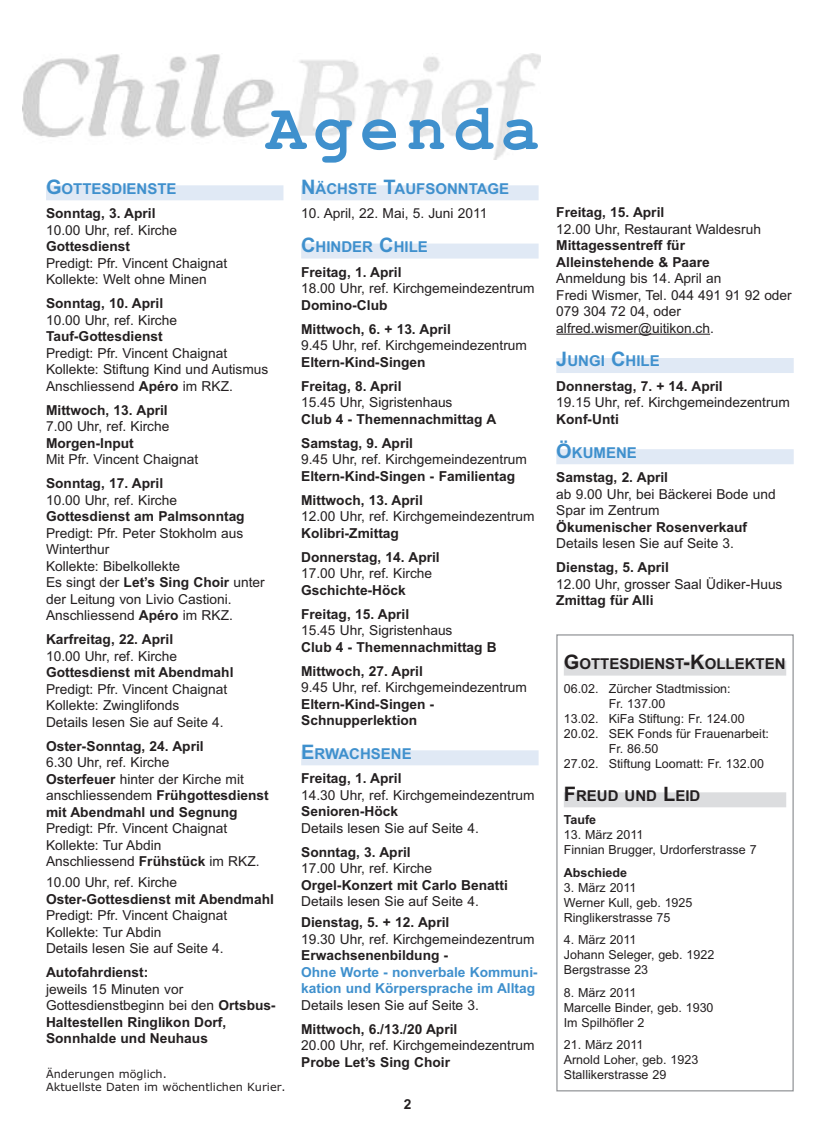
<style>
.page{position:relative;width:815px;height:1134px;background:#fff}
.page>*{position:absolute;margin:0;border:0;box-sizing:border-box;transform-origin:0 0}
.t1{font:700 65px "Courier New";letter-spacing:.12em;color:#3f90cd}
.t2{font:700 15px "Arial";color:#3f90cd}
.t3{font:700 15px "Arial";color:#231f20}
.t4{font:13.75px/16.5px "Arial";color:#231f20}
.t5{font:700 13.75px/24px "Arial";color:#231f20}
.t6{font:700 13.75px/16.5px "Arial";color:#3f90cd}
.t7{font:12.5px/15px "Arial";color:#231f20}
.t8{font:700 12.5px "Arial";color:#231f20}
.t9{font:11.25px/13.5px "Verdana";color:#231f20}
.s1{font-size:20px}
.s2{font-weight:700}
.s3{font-weight:400}
</style>
<div class="page">
<div style="left:46px;top:185px;width:237px;height:15px;background:#e0e9f5"></div>
<div style="left:301px;top:185px;width:238px;height:15px;background:#e0e9f5"></div>
<div style="left:301px;top:244px;width:238px;height:15px;background:#e0e9f5"></div>
<div style="left:301px;top:750px;width:238px;height:15px;background:#e0e9f5"></div>
<img style="left:22px;top:54px;width:518px;height:105px">
<div style="left:556px;top:634px;width:238px;height:457px;border:1px solid #939598"></div>
<div style="left:564px;top:661px;width:222px;height:15px;background:#dcdddf"></div>
<div style="left:564px;top:792px;width:222px;height:15px;background:#dcdddf"></div>
<hr style="left:556px;top:334px;width:154px;height:1px;background:#231f20">
<div style="left:556px;top:358px;width:238px;height:15px;background:#e0e9f5"></div>
<div style="left:556px;top:449px;width:238px;height:15px;background:#e0e9f5"></div>
<h1 class="t1" style="left:267px;top:89px;width:275px">Agenda</h1>
<p class="t2" style="left:46px;top:180px;width:132px"><span class="s1">G</span>OTTESDIENSTE</p>
<p class="t5" style="left:46px;top:202px;width:111px">Sonntag, 3. April</p>
<p class="t4" style="left:46px;top:222px;width:133px">10.00 Uhr, ref. Kirche</p>
<p class="t5" style="left:46px;top:235px;width:86px">Gottesdienst</p>
<p class="t4" style="left:46px;top:255px;width:183px">Predigt: Pfr. Vincent Chaignat<br>Kollekte: Welt ohne Minen</p>
<p class="t5" style="left:46px;top:292px;width:119px">Sonntag, 10. April</p>
<p class="t4" style="left:46px;top:312px;width:133px">10.00 Uhr, ref. Kirche</p>
<p class="t5" style="left:46px;top:325px;width:118px">Tauf-Gottesdienst</p>
<p class="t4" style="left:46px;top:345px;width:224px">Predigt: Pfr. Vincent Chaignat<br>Kollekte: Stiftung Kind und Autismus<br>Anschliessend <span class="s2">Apéro</span> im RKZ.</p>
<p class="t5" style="left:46px;top:398px;width:123px">Mittwoch, 13. April</p>
<p class="t4" style="left:46px;top:418px;width:125px">7.00 Uhr, ref. Kirche</p>
<p class="t5" style="left:46px;top:431px;width:89px">Morgen-Input</p>
<p class="t4" style="left:46px;top:451px;width:154px">Mit Pfr. Vincent Chaignat</p>
<p class="t5" style="left:46px;top:472px;width:119px">Sonntag, 17. April</p>
<p class="t4" style="left:46px;top:492px;width:133px">10.00 Uhr, ref. Kirche</p>
<p class="t5" style="left:46px;top:505px;width:200px">Gottesdienst am Palmsonntag</p>
<p class="t4" style="left:46px;top:525px;width:220px">Predigt: Pfr. Peter Stokholm aus<br>Winterthur<br>Kollekte: Bibelkollekte<br>Es singt der <span class="s2">Let’s Sing Choir</span> unter der Leitung von Livio Castioni.<br>Anschliessend <span class="s2">Apéro</span> im RKZ.</p>
<p class="t5" style="left:46px;top:628px;width:129px">Karfreitag, 22. April</p>
<p class="t4" style="left:46px;top:648px;width:133px">10.00 Uhr, ref. Kirche</p>
<p class="t5" style="left:46px;top:661px;width:189px">Gottesdienst mit Abendmahl</p>
<p class="t4" style="left:46px;top:681px;width:183px">Predigt: Pfr. Vincent Chaignat<br>Kollekte: Zwinglifonds<br>Details lesen Sie auf Seite 4.</p>
<p class="t5" style="left:46px;top:734px;width:159px">Oster-Sonntag, 24. April</p>
<p class="t4" style="left:46px;top:754px;width:224px">6.30 Uhr, ref. Kirche<br><span class="s2">Osterfeuer</span> hinter der Kirche mit anschliessendem <span class="s2">Frühgottesdienst mit Abendmahl und Segnung</span></p>
<p class="t4" style="left:46px;top:820px;width:215px">Predigt: Pfr. Vincent Chaignat<br>Kollekte: Tur Abdin<br>Anschliessend <span class="s2">Frühstück</span> im RKZ.</p>
<p class="t4" style="left:46px;top:874px;width:133px">10.00 Uhr, ref. Kirche</p>
<p class="t5" style="left:46px;top:887px;width:229px">Oster-Gottesdienst mit Abendmahl</p>
<p class="t4" style="left:46px;top:907px;width:183px">Predigt: Pfr. Vincent Chaignat<br>Kollekte: Tur Abdin<br>Details lesen Sie auf Seite 4.</p>
<p class="t5" style="left:46px;top:961px;width:104px">Autofahrdienst:</p>
<p class="t5" style="left:46px;top:981px;width:231px;line-height:16.5px"><span class="s3">jeweils 15 Minuten vor<br>Gottesdienstbeginn bei den</span> Ortsbus-<br>Haltestellen Ringlikon Dorf,<br>Sonnhalde und Neuhaus</p>
<p class="t9" style="left:46px;top:1067px;width:241px">Änderungen möglich.<br>Aktuellste Daten im wöchentlichen Kurier.</p>
<p class="t2" style="left:301px;top:180px;width:210px"><span class="s1">N</span>ÄCHSTE <span class="s1">T</span>AUFSONNTAGE</p>
<p class="t4" style="left:301px;top:205px;width:188px">10. April, 22. Mai, 5. Juni 2011</p>
<p class="t2" style="left:301px;top:238px;width:128px"><span class="s1">C</span>HINDER <span class="s1">C</span>HILE</p>
<p class="t5" style="left:301px;top:260px;width:102px">Freitag, 1. April</p>
<p class="t4" style="left:301px;top:280px;width:235px">18.00 Uhr, ref. Kirchgemeindezentrum</p>
<p class="t5" style="left:301px;top:293px;width:151px">Domino-Club<br>Mittwoch, 6. + 13. April</p>
<p class="t4" style="left:301px;top:337px;width:227px">9.45 Uhr, ref. Kirchgemeindezentrum</p>
<p class="t5" style="left:301px;top:350px;width:126px">Eltern-Kind-Singen<br>Freitag, 8. April</p>
<p class="t4" style="left:301px;top:394px;width:153px">15.45 Uhr, Sigristenhaus</p>
<p class="t5" style="left:301px;top:407px;width:197px">Club 4 - Themennachmittag A<br>Samstag, 9. April</p>
<p class="t4" style="left:301px;top:451px;width:227px">9.45 Uhr, ref. Kirchgemeindezentrum</p>
<p class="t5" style="left:301px;top:464px;width:215px">Eltern-Kind-Singen - Familientag<br>Mittwoch, 13. April</p>
<p class="t4" style="left:301px;top:508px;width:235px">12.00 Uhr, ref. Kirchgemeindezentrum</p>
<p class="t5" style="left:301px;top:521px;width:140px">Kolibri-Zmittag<br>Donnerstag, 14. April</p>
<p class="t4" style="left:301px;top:565px;width:133px">17.00 Uhr, ref. Kirche</p>
<p class="t5" style="left:301px;top:578px;width:109px">Gschichte-Höck<br>Freitag, 15. April</p>
<p class="t4" style="left:301px;top:622px;width:153px">15.45 Uhr, Sigristenhaus</p>
<p class="t5" style="left:301px;top:635px;width:197px">Club 4 - Themennachmittag B<br>Mittwoch, 27. April</p>
<p class="t4" style="left:301px;top:679px;width:227px">9.45 Uhr, ref. Kirchgemeindezentrum</p>
<p class="t5" style="left:301px;top:695px;width:135px;line-height:16.5px">Eltern-Kind-Singen -<br>Schnupperlektion</p>
<p class="t2" style="left:301px;top:745px;width:112px"><span class="s1">E</span>RWACHSENE</p>
<p class="t5" style="left:301px;top:766px;width:102px">Freitag, 1. April</p>
<p class="t4" style="left:301px;top:787px;width:235px">14.30 Uhr, ref. Kirchgemeindezentrum</p>
<p class="t5" style="left:301px;top:799px;width:99px">Senioren-Höck</p>
<p class="t4" style="left:301px;top:820px;width:179px">Details lesen Sie auf Seite 4.</p>
<p class="t5" style="left:301px;top:840px;width:111px">Sonntag, 3. April</p>
<p class="t4" style="left:301px;top:860px;width:133px">17.00 Uhr, ref. Kirche</p>
<p class="t5" style="left:301px;top:873px;width:208px">Orgel-Konzert mit Carlo Benatti</p>
<p class="t4" style="left:301px;top:893px;width:179px">Details lesen Sie auf Seite 4.</p>
<p class="t5" style="left:301px;top:910px;width:150px">Dienstag, 5. + 12. April</p>
<p class="t4" style="left:301px;top:931px;width:235px">19.30 Uhr, ref. Kirchgemeindezentrum</p>
<p class="t5" style="left:301px;top:943px;width:149px">Erwachsenenbildung -</p>
<p class="t6" style="left:301px;top:964px;width:238px">Ohne Worte - nonverbale Kommuni&shy;kation und Körpersprache im Alltag</p>
<p class="t4" style="left:301px;top:997px;width:179px">Details lesen Sie auf Seite 3.</p>
<p class="t5" style="left:301px;top:1017px;width:158px">Mittwoch, 6./13./20 April</p>
<p class="t4" style="left:301px;top:1037px;width:235px">20.00 Uhr, ref. Kirchgemeindezentrum</p>
<p class="t5" style="left:301px;top:1050px;width:150px">Probe Let’s Sing Choir</p>
<p class="t5" style="left:404px;top:1092px;width:9px">2</p>
<p class="t5" style="left:556px;top:200px;width:109px">Freitag, 15. April</p>
<p class="t4" style="left:556px;top:221px;width:206px">12.00 Uhr, Restaurant Waldesruh</p>
<p class="t5" style="left:556px;top:237px;width:155px;line-height:16.5px">Mittagessentreff für<br>Alleinstehende &amp; Paare</p>
<p class="t4" style="left:556px;top:270px;width:237px">Anmeldung bis 14. April an<br>Fredi Wismer, Tel. 044 491 91 92 oder<br>079 304 72 04, oder alfred.wismer@uitikon.ch.</p>
<p class="t2" style="left:556px;top:352px;width:105px"><span class="s1">J</span>UNGI <span class="s1">C</span>HILE</p>
<p class="t5" style="left:556px;top:374px;width:168px">Donnerstag, 7. + 14. April</p>
<p class="t4" style="left:556px;top:394px;width:235px">19.15 Uhr, ref. Kirchgemeindezentrum</p>
<p class="t5" style="left:556px;top:407px;width:64px">Konf-Unti</p>
<p class="t2" style="left:556px;top:444px;width:82px"><span class="s1">Ö</span>KUMENE</p>
<p class="t5" style="left:556px;top:465px;width:113px">Samstag, 2. April</p>
<p class="t4" style="left:556px;top:486px;width:221px">ab 9.00 Uhr, bei Bäckerei Bode und<br>Spar im Zentrum</p>
<p class="t5" style="left:556px;top:515px;width:192px">Ökumenischer Rosenverkauf</p>
<p class="t4" style="left:556px;top:535px;width:179px">Details lesen Sie auf Seite 3.</p>
<p class="t5" style="left:556px;top:555px;width:114px">Dienstag, 5. April</p>
<p class="t4" style="left:556px;top:576px;width:228px">12.00 Uhr, grosser Saal Üdiker-Huus</p>
<p class="t5" style="left:556px;top:588px;width:99px">Zmittag für Alli</p>
<p class="t3" style="left:564px;top:655px;width:223px"><span class="s1">G</span>OTTESDIENST<span class="s1">-K</span>OLLEKTEN</p>
<p class="t7" style="left:564px;top:681px;width:168px">06.02. Zürcher Stadtmission:</p>
<p class="t7" style="left:609px;top:696px;width:58px">Fr. 137.00</p>
<p class="t7" style="left:564px;top:711px;width:182px">13.02. KiFa Stiftung: Fr. 124.00</p>
<p class="t7" style="left:564px;top:726px;width:207px">20.02. SEK Fonds für Frauenarbeit:</p>
<p class="t7" style="left:609px;top:741px;width:51px">Fr. 86.50</p>
<p class="t7" style="left:564px;top:756px;width:202px">27.02. Stiftung Loomatt: Fr. 132.00</p>
<p class="t3" style="left:564px;top:787px;width:138px"><span class="s1">F</span>REUD UND <span class="s1">L</span>EID</p>
<p class="t8" style="left:564px;top:813px;width:34px">Taufe</p>
<p class="t7" style="left:564px;top:827px;width:194px">13. März 2011<br>Finnian Brugger, Urdorferstrasse 7</p>
<p class="t8" style="left:564px;top:865px;width:65px">Abschiede</p>
<p class="t7" style="left:564px;top:880px;width:130px">3. März 2011<br>Werner Kull, geb. 1925<br>Ringlikerstrasse 75</p>
<p class="t7" style="left:564px;top:932px;width:152px">4. März 2011<br>Johann Seleger, geb. 1922<br>Bergstrasse 23</p>
<p class="t7" style="left:564px;top:985px;width:151px">8. März 2011<br>Marcelle Binder, geb. 1930<br>Im Spilhöfler 2</p>
<p class="t7" style="left:564px;top:1037px;width:136px">21. März 2011<br>Arnold Loher, geb. 1923<br>Stallikerstrasse 29</p>
</div>
